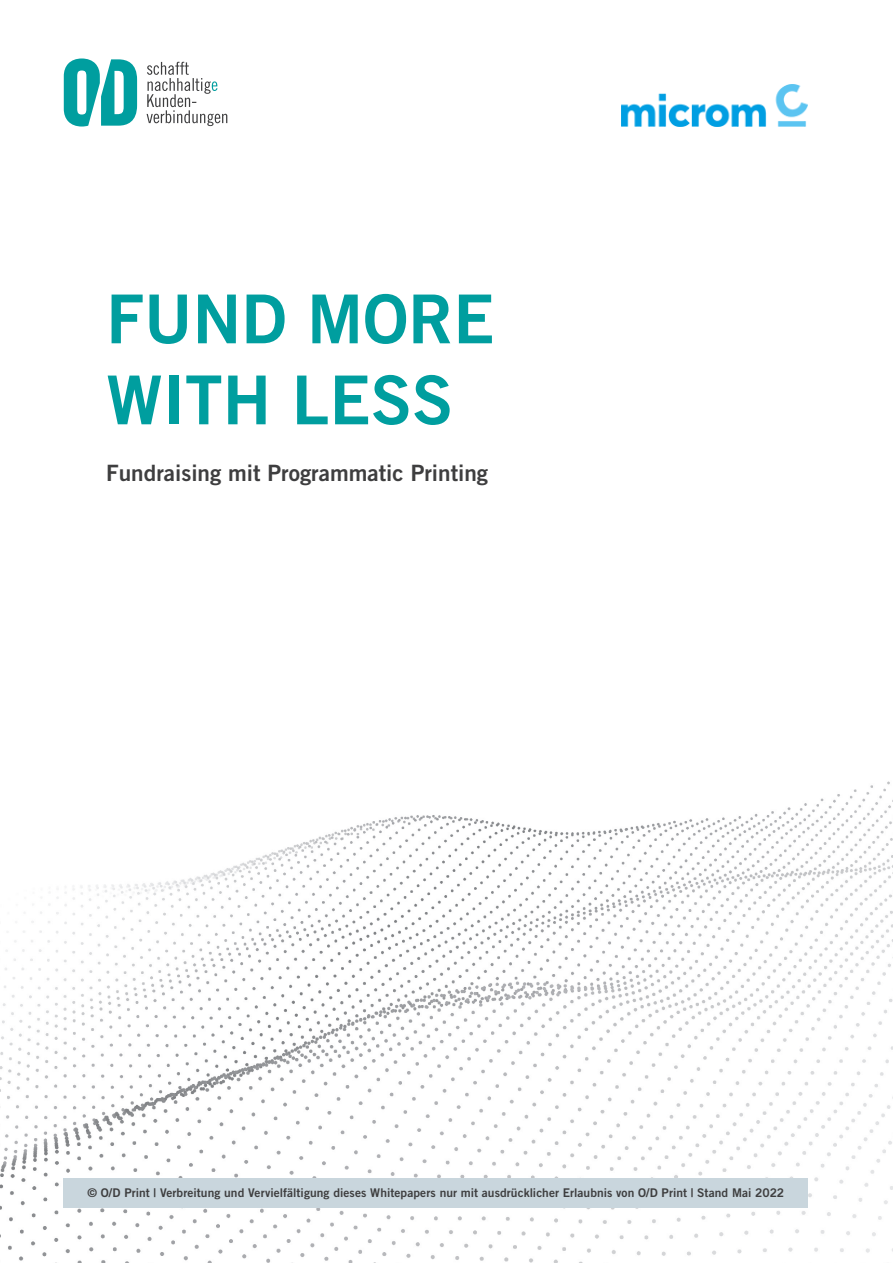
<style>
.page{position:relative;width:893px;height:1263px;background:#fff}
.page>*{position:absolute;margin:0;border:0;box-sizing:border-box;transform-origin:0 0}
.t1{font:67.5px/81px "Trade Gothic LT Std Bd 2";color:#009e9f}
.t2{font:22.5px "Trade Gothic LT Std Bd 2";color:#3e3e3f}
.t3{font:12px "Trade Gothic LT Std Bd 2";letter-spacing:.005em;color:#3e3e3f}
</style>
<div class="page">
<img style="left:0;top:781px;width:893px;height:482px">
<svg style="left:64px;top:58px;width:73px;height:69px"></svg>
<svg style="left:147px;top:62px;width:80px;height:64px"></svg>
<div style="left:64px;top:1178px;width:744px;height:30px;background:#c9d6dd"></div>
<img style="left:621px;top:85px;width:186px;height:42px">
<h1 class="t1" style="left:106px;top:278px;width:390px">FUND MORE<br>WITH LESS</h1>
<h2 class="t2" style="left:106px;top:459px;width:383px">Fundraising mit Programmatic Printing</h2>
<p class="t3" style="left:87px;top:1185px;width:698px">© O/D Print | Verbreitung und Vervielfältigung dieses Whitepapers nur mit ausdrücklicher Erlaubnis von O/D Print | Stand Mai 2022</p>
</div>
